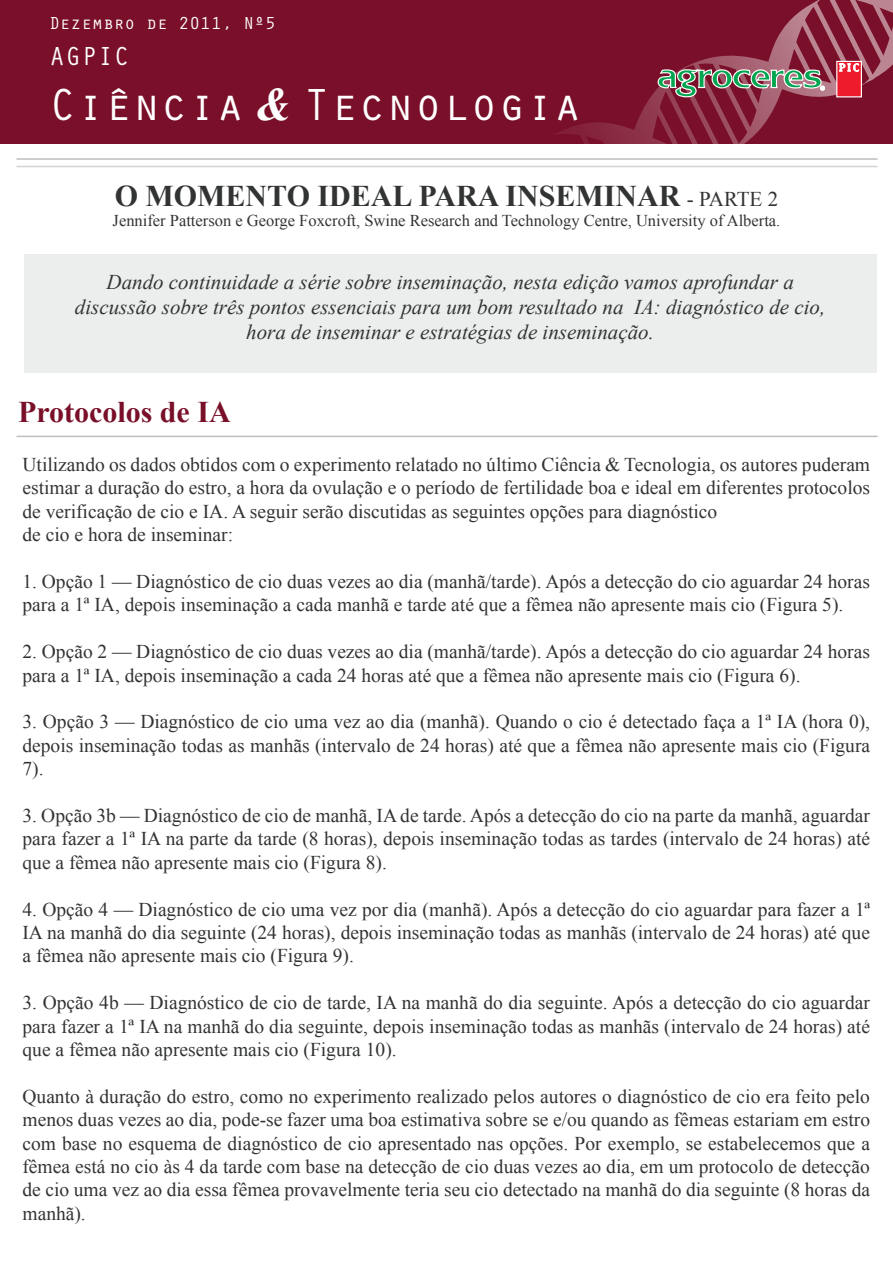
<style>
.page{position:relative;width:893px;height:1263px;background:#fff}
.page>*{position:absolute;margin:0;border:0;box-sizing:border-box;transform-origin:0 0}
.t1{font:46.5px "Orator Std";color:#fff}
.t2{font:700 30px "Times New Roman";color:#323333}
.t3{font:700 30px "Times New Roman";color:#790f28}
.t4{font:27px "Orator Std";color:#fff}
.t5{font:italic 21px/25.2px "Times New Roman";color:#323333;text-align:center}
.t6{font:19.5px/23.4px "Times New Roman";color:#323333;text-align:justify}
.t7{font:18px "Orator Std";color:#fff}
.t8{font:16.5px "Times New Roman";color:#323333}
.s1{font-family:"Times New Roman";font-weight:700;font-style:italic}
.s2{font-weight:400;font-size:21px}
</style>
<div class="page">
<div style="left:0;top:0;width:893px;height:144px;background:#790f28"></div>
<hr style="left:16px;top:158px;width:862px;height:2px;background:#bdbec1">
<hr style="left:16px;top:166px;width:862px;height:1px;background:#d1d2d4">
<hr style="left:16px;top:436px;width:862px;height:1px;background:#bdbec1">
<div style="left:24px;top:254px;width:853px;height:118px;background:#eceded"></div>
<svg style="left:554px;top:0;width:339px;height:144px"></svg>
<p class="t7" style="left:49px;top:11px;width:228px">Dezembro de 2011, Nº5</p>
<h3 class="t4" style="left:49px;top:36px;width:82px">AGPIC</h3>
<h1 class="t1" style="left:49px;top:72px;width:534px">Ciência <span class="s1">&amp;</span> Tecnologia</h1>
<h2 class="t2" style="left:115px;top:175px;width:665px">O MOMENTO IDEAL PARA INSEMINAR <span class="s2">- PARTE 2</span></h2>
<p class="t8" style="left:113px;top:209px;width:669px">Jennifer Patterson e George Foxcroft, Swine Research and Technology Centre, University of Alberta.</p>
<p class="t5" style="left:75px;top:269px;width:752px">Dando continuidade a série sobre inseminação, nesta edição vamos aprofundar a discussão sobre três pontos essenciais para um bom resultado na IA: diagnóstico de cio, hora de inseminar e estratégias de inseminação.</p>
<h2 class="t3" style="left:18px;top:391px;width:214px">Protocolos de IA</h2>
<p class="t6" style="left:22px;top:452px;width:849px;text-align:left">Utilizando os dados obtidos com o experimento relatado no último Ciência &amp; Tecnologia, os autores puderam estimar a duração do estro, a hora da ovulação e o período de fertilidade boa e ideal em diferentes protocolos de verificação de cio e IA. A seguir serão discutidas as seguintes opções para diagnóstico<br>de cio e hora de inseminar:</p>
<p class="t6" style="left:22px;top:569px;width:849px">1. Opção 1 — Diagnóstico de cio duas vezes ao dia (manhã/tarde). Após a detecção do cio aguardar 24 horas para a 1ª IA, depois inseminação a cada manhã e tarde até que a fêmea não apresente mais cio (Figura 5).</p>
<p class="t6" style="left:22px;top:640px;width:849px">2. Opção 2 — Diagnóstico de cio duas vezes ao dia (manhã/tarde). Após a detecção do cio aguardar 24 horas para a 1ª IA, depois inseminação a cada 24 horas até que a fêmea não apresente mais cio (Figura 6).</p>
<p class="t6" style="left:22px;top:710px;width:849px">3. Opção 3 — Diagnóstico de cio uma vez ao dia (manhã). Quando o cio é detectado faça a 1ª IA (hora 0), depois inseminação todas as manhãs (intervalo de 24 horas) até que a fêmea não apresente mais cio (Figura 7).</p>
<p class="t6" style="left:22px;top:803px;width:849px">3. Opção 3b — Diagnóstico de cio de manhã, IA de tarde. Após a detecção do cio na parte da manhã, aguardar para fazer a 1ª IA na parte da tarde (8 horas), depois inseminação todas as tardes (intervalo de 24 horas) até que a fêmea não apresente mais cio (Figura 8).</p>
<p class="t6" style="left:22px;top:897px;width:849px">4. Opção 4 — Diagnóstico de cio uma vez por dia (manhã). Após a detecção do cio aguardar para fazer a 1ª IA na manhã do dia seguinte (24 horas), depois inseminação todas as manhãs (intervalo de 24 horas) até que a fêmea não apresente mais cio (Figura 9).</p>
<p class="t6" style="left:22px;top:991px;width:849px">3. Opção 4b — Diagnóstico de cio de tarde, IA na manhã do dia seguinte. Após a detecção do cio aguardar para fazer a 1ª IA na manhã do dia seguinte, depois inseminação todas as manhãs (intervalo de 24 horas) até que a fêmea não apresente mais cio (Figura 10).</p>
<p class="t6" style="left:22px;top:1084px;width:849px">Quanto à duração do estro, como no experimento realizado pelos autores o diagnóstico de cio era feito pelo menos duas vezes ao dia, pode-se fazer uma boa estimativa sobre se e/ou quando as fêmeas estariam em estro com base no esquema de diagnóstico de cio apresentado nas opções. Por exemplo, se estabelecemos que a fêmea está no cio às 4 da tarde com base na detecção de cio duas vezes ao dia, em um protocolo de detecção de cio uma vez ao dia essa fêmea provavelmente teria seu cio detectado na manhã do dia seguinte (8 horas da manhã).</p>
</div>
